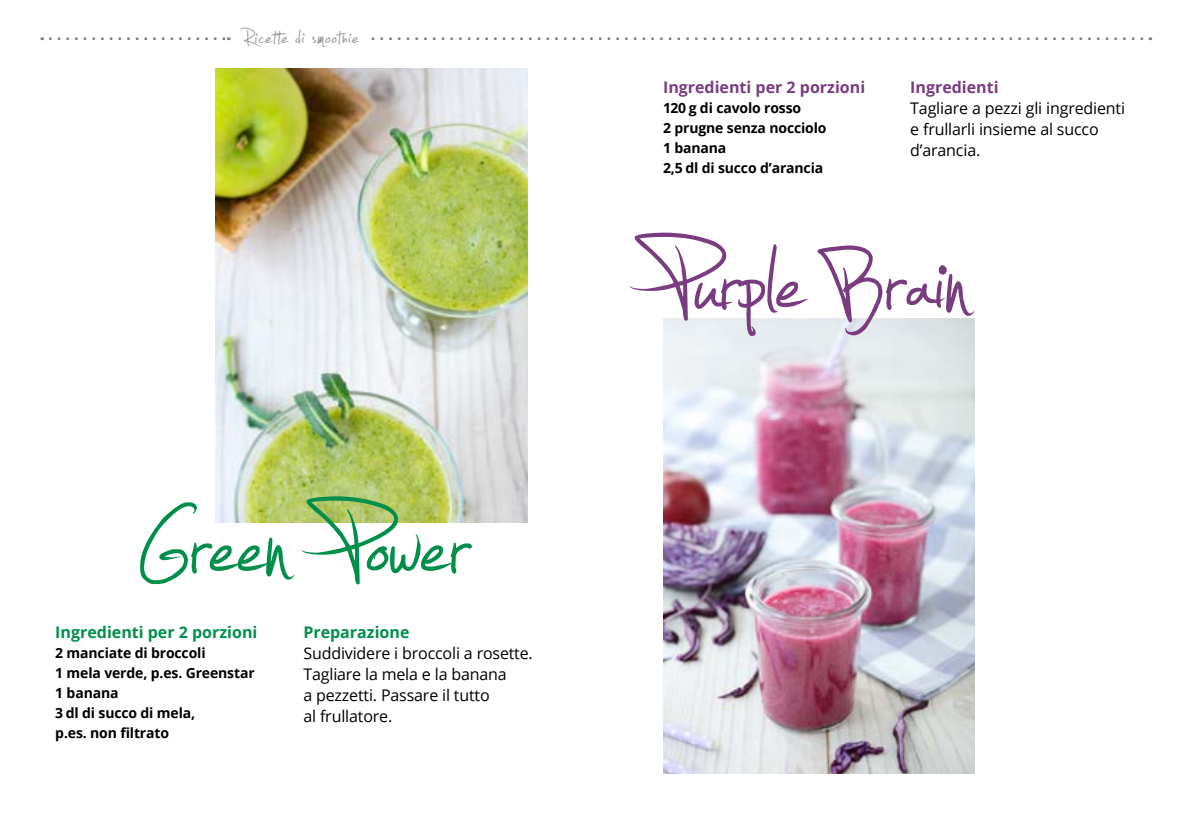
<style>
.page{position:relative;width:1191px;height:840px;background:#fff}
.page>*{position:absolute;margin:0;border:0;box-sizing:border-box;transform-origin:0 0}
.t1{font:200px "Jellyka Estrya's Handwriting";color:#7a3c80}
.t2{font:200px "Jellyka Estrya's Handwriting";color:#008f4a}
.t3{font:44px "Jellyka Estrya's Handwriting";letter-spacing:.02em;color:#989894;scale:1.1 1}
.t4{font:16px/21px "Open Sans";letter-spacing:-.01em;color:#000}
.t5{font:700 16px "Open Sans";color:#008f4a}
.t6{font:700 16px "Open Sans";color:#7a3c80}
.t7{font:700 14px/20px "Open Sans";letter-spacing:-.01em;color:#000}
</style>
<div class="page">
<svg style="left:373px;top:37px;width:777px;height:3px"></svg>
<svg style="left:50px;top:37px;width:179px;height:3px"></svg>
<img style="left:216px;top:68px;width:311px;height:454px">
<img style="left:663px;top:319px;width:312px;height:453px">
<h2 class="t3" style="left:243px;top:18px;width:107px">Ricette di smoothie</h2>
<h1 class="t2" style="left:138px;top:461px;width:333px">Green Power</h1>
<p class="t5" style="left:55px;top:620px;width:204px">Ingredienti per 2 porzioni</p>
<p class="t7" style="left:55px;top:642px;width:201px">2 manciate di broccoli<br>1 mela verde, p.es. Greenstar<br>1 banana<br>3 dl di succo di mela,<br>p.es. non filtrato</p>
<p class="t5" style="left:303px;top:620px;width:108px">Preparazione</p>
<p class="t4" style="left:303px;top:642px;width:231px">Suddividere i broccoli a rosette.<br>Tagliare la mela e la banana<br>a pezzetti. Passare il tutto<br>al frullatore.</p>
<p class="t6" style="left:663px;top:76px;width:204px">Ingredienti per 2 porzioni</p>
<p class="t7" style="left:663px;top:98px;width:165px">120 g di cavolo rosso<br>2 prugne senza nocciolo<br>1 banana<br>2,5 dl di succo d’arancia</p>
<p class="t6" style="left:910px;top:76px;width:90px">Ingredienti</p>
<p class="t4" style="left:910px;top:97px;width:216px">Tagliare a pezzi gli ingredienti e frullarli insieme al succo d’arancia.</p>
<h1 class="t1" style="left:652px;top:197px;width:316px">Purple Brain</h1>
</div>
